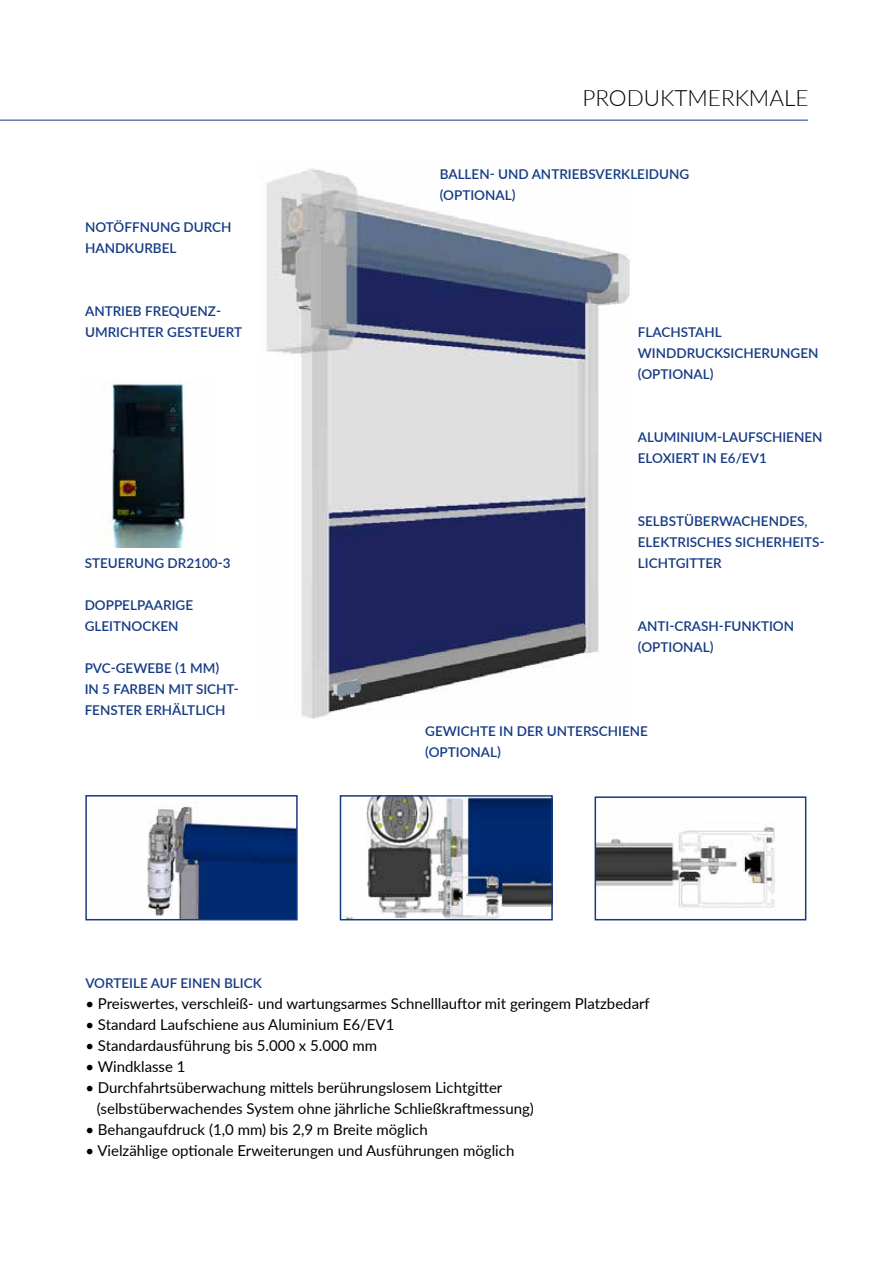
<style>
.page{position:relative;width:893px;height:1263px;background:#fff}
.page>*{position:absolute;margin:0;border:0;box-sizing:border-box;transform-origin:0 0}
.t1{font:300 22.5px "Lato";color:#000}
.t2{font:15px/21px "Lato";color:#000}
.t3{font:600 13.5px/21px "Lato";color:#143a84}
</style>
<div class="page">
<hr style="left:0;top:120px;width:808px;height:1px;background:#143a84">
<img style="left:266px;top:168px;width:364px;height:551px">
<img style="left:147px;top:804px;width:148px;height:113px">
<div style="left:85px;top:795px;width:213px;height:125px;border:2px solid #143a84"></div>
<img style="left:346px;top:798px;width:204px;height:119px">
<div style="left:340px;top:795px;width:213px;height:125px;border:2px solid #143a84"></div>
<img style="left:598px;top:823px;width:177px;height:85px">
<div style="left:595px;top:796px;width:211px;height:124px;border:2px solid #143a84"></div>
<img style="left:109px;top:379px;width:78px;height:168px">
<h1 class="t1" style="left:582px;top:82px;width:228px">PRODUKTMERKMALE</h1>
<p class="t3" style="left:85px;top:216px;width:148px">NOTÖFFNUNG DURCH<br>HANDKURBEL</p>
<p class="t3" style="left:85px;top:300px;width:159px">ANTRIEB FREQUENZ-<br>UMRICHTER GESTEUERT</p>
<p class="t3" style="left:85px;top:552px;width:147px">STEUERUNG DR2100-3</p>
<p class="t3" style="left:85px;top:594px;width:110px">DOPPELPAARIGE<br>GLEITNOCKEN</p>
<p class="t3" style="left:85px;top:657px;width:156px">PVC-GEWEBE (1 MM)<br>IN 5 FARBEN MIT SICHT-<br>FENSTER ERHÄLTLICH</p>
<p class="t3" style="left:440px;top:163px;width:251px">BALLEN- UND ANTRIEBSVERKLEIDUNG (OPTIONAL)</p>
<p class="t3" style="left:638px;top:321px;width:182px">FLACHSTAHL<br>WINDDRUCKSICHERUNGEN (OPTIONAL)</p>
<p class="t3" style="left:638px;top:426px;width:186px">ALUMINIUM-LAUFSCHIENEN<br>ELOXIERT IN E6/EV1</p>
<p class="t3" style="left:638px;top:510px;width:188px">SELBSTÜBERWACHENDES,<br>ELEKTRISCHES SICHERHEITS-<br>LICHTGITTER</p>
<p class="t3" style="left:638px;top:615px;width:158px">ANTI-CRASH-FUNKTION (OPTIONAL)</p>
<p class="t3" style="left:425px;top:720px;width:224px">GEWICHTE IN DER UNTERSCHIENE (OPTIONAL)</p>
<p class="t3" style="left:85px;top:972px;width:178px">VORTEILE AUF EINEN BLICK</p>
<p class="t2" style="left:85px;top:992px;width:566px">• Preiswertes, verschleiß- und wartungsarmes Schnelllauftor mit geringem Platzbedarf</p>
<p class="t2" style="left:85px;top:1013px;width:310px">• Standard Laufschiene aus Aluminium E6/EV1</p>
<p class="t2" style="left:85px;top:1034px;width:293px">• Standardausführung bis 5.000 x 5.000 mm</p>
<p class="t2" style="left:85px;top:1055px;width:102px">• Windklasse 1</p>
<p class="t2" style="left:97px;top:1076px;width:439px;text-indent:-12px">• Durchfahrtsüberwachung mittels berührungslosem Lichtgitter (selbstüberwachendes System ohne jährliche Schließkraftmessung)</p>
<p class="t2" style="left:85px;top:1118px;width:344px">• Behangaufdruck (1,0 mm) bis 2,9 m Breite möglich</p>
<p class="t2" style="left:85px;top:1139px;width:431px">• Vielzählige optionale Erweiterungen und Ausführungen möglich</p>
</div>
